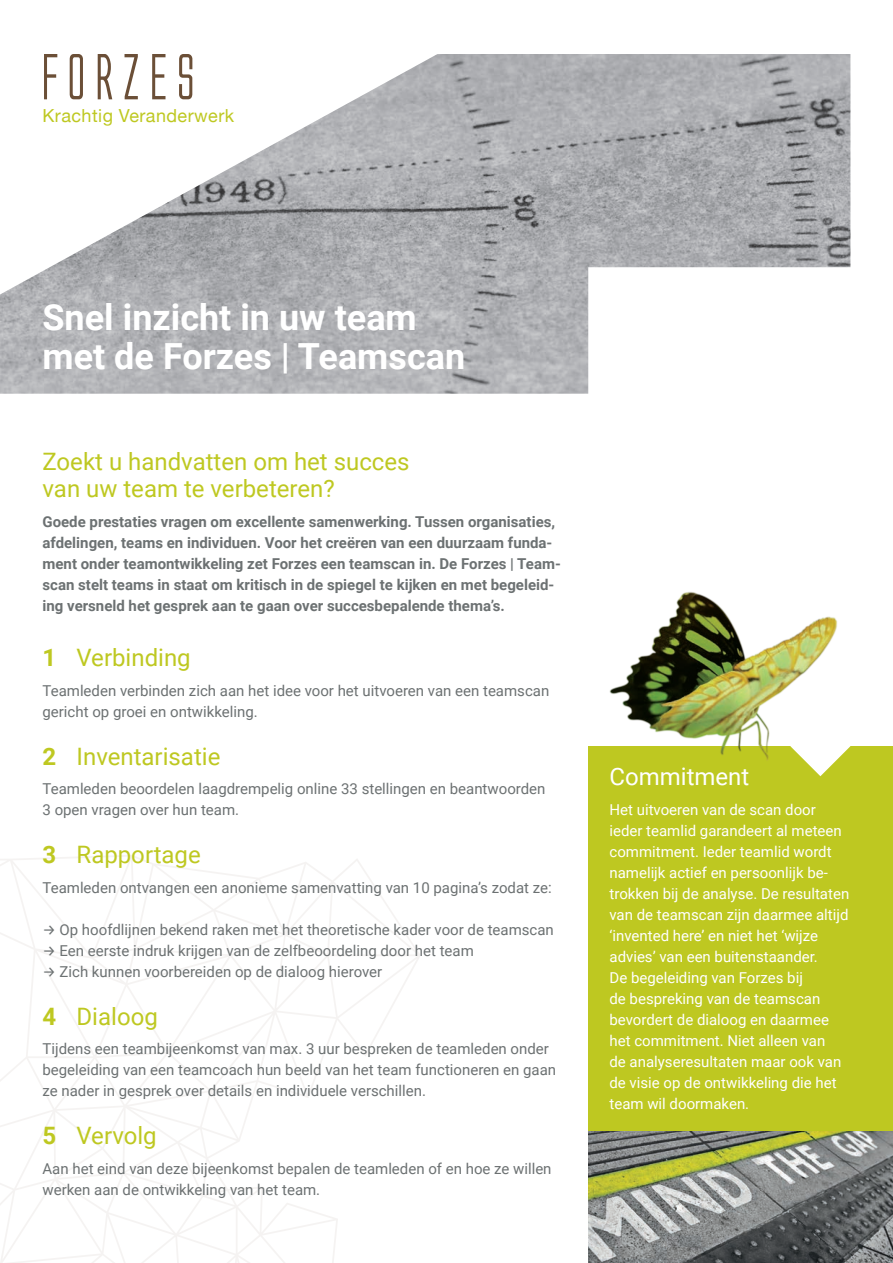
<style>
.page{position:relative;width:893px;height:1263px;background:#fff}
.page>*{position:absolute;margin:0;border:0;box-sizing:border-box;transform-origin:0 0}
.t1{font:700 36px/39px "Roboto";color:#fff}
.t2{font:24px/27px "Roboto";color:#bec821}
.t3{font:24px "Roboto";color:#fff}
.t4{font:18px "Helvetica Neue";letter-spacing:.025em;color:#bec821}
.t5{font:15px/21px "Roboto";color:#6c7172}
.t6{font:15px/21px "Roboto";color:#fff}
.t7{font:700 15px/21px "Roboto";color:#6c7172}
.s1{font-weight:700}
.s2{font-family:"Fira Sans"}
</style>
<div class="page">
<svg style="left:0;top:855px;width:420px;height:408px"></svg>
<img style="left:0;top:54px;width:850px;height:340px">
<svg style="left:44px;top:54px;width:13px;height:45px"></svg>
<svg style="left:70px;top:54px;width:13px;height:45px"></svg>
<svg style="left:98px;top:54px;width:14px;height:45px"></svg>
<svg style="left:125px;top:54px;width:13px;height:45px"></svg>
<svg style="left:152px;top:54px;width:13px;height:45px"></svg>
<svg style="left:179px;top:54px;width:13px;height:45px"></svg>
<img style="left:588px;top:1130px;width:305px;height:133px">
<div style="left:588px;top:746px;width:305px;height:384px;background:#bec821"></div>
<img style="left:609px;top:592px;width:228px;height:168px">
<svg style="left:790px;top:716px;width:60px;height:60px"></svg>
<p class="t4" style="left:43px;top:102px;width:193px">Krachtig Veranderwerk</p>
<h1 class="t1" style="left:43px;top:297px;width:424px">Snel inzicht in uw team met de Forzes | Teamscan</h1>
<h2 class="t2" style="left:43px;top:447px;width:369px">Zoekt u handvatten om het succes van uw team te verbeteren?</h2>
<p class="t7" style="left:43px;top:510px;width:520px">Goede prestaties vragen om excellente samenwerking. Tussen organisaties, afdelingen, teams en individuen. Voor het creëren van een duurzaam funda&shy;ment onder teamontwikkeling zet Forzes een teamscan in. De Forzes | Team&shy;scan stelt teams in staat om kritisch in de spiegel te kijken en met begeleid&shy;ing versneld het gesprek aan te gaan over succesbepalende thema’s.</p>
<h2 class="t2" style="left:43px;top:643px;width:150px"><span class="s1">1</span> Verbinding</h2>
<p class="t5" style="left:43px;top:679px;width:508px">Teamleden verbinden zich aan het idee voor het uitvoeren van een teamscan gericht op groei en ontwikkeling.</p>
<h2 class="t2" style="left:43px;top:742px;width:179px"><span class="s1">2</span> Inventarisatie</h2>
<p class="t5" style="left:43px;top:778px;width:504px">Teamleden beoordelen laagdrempelig online 33 stellingen en beantwoorden<br>3 open vragen over hun team.</p>
<h2 class="t2" style="left:43px;top:840px;width:160px"><span class="s1">3</span> Rapportage</h2>
<p class="t5" style="left:43px;top:876px;width:511px">Teamleden ontvangen een anonieme samenvatting van 10 pagina’s zodat ze:</p>
<p class="t5" style="left:43px;top:918px;width:513px"><span class="s2">→</span> Op hoofdlijnen bekend raken met het theoretische kader voor de teamscan</p>
<p class="t5" style="left:43px;top:939px;width:433px"><span class="s2">→</span> Een eerste indruk krijgen van de zelfbeoordeling door het team</p>
<p class="t5" style="left:43px;top:960px;width:341px"><span class="s2">→</span> Zich kunnen voorbereiden op de dialoog hierover</p>
<h2 class="t2" style="left:43px;top:1002px;width:117px"><span class="s1">4</span> Dialoog</h2>
<p class="t5" style="left:43px;top:1038px;width:515px">Tijdens een teambijeenkomst van max. 3 uur bespreken de teamleden onder begeleiding van een teamcoach hun beeld van het team functioneren en gaan ze nader in gesprek over details en individuele verschillen.</p>
<h2 class="t2" style="left:43px;top:1121px;width:116px"><span class="s1">5</span> Vervolg</h2>
<p class="t5" style="left:43px;top:1157px;width:511px">Aan het eind van deze bijeenkomst bepalen de teamleden of en hoe ze willen werken aan de ontwikkeling van het team.</p>
<h2 class="t3" style="left:609px;top:760px;width:141px">Commitment</h2>
<p class="t6" style="left:609px;top:798px;width:241px">Het uitvoeren van de scan door ieder teamlid garandeert al meteen commitment. Ieder teamlid wordt namelijk actief en persoonlijk be&shy;trokken bij de analyse. De resultaten van de teamscan zijn daarmee altijd ‘invented here’ en niet het ‘wijze advies’ van een buitenstaander.<br>De begeleiding van Forzes bij<br>de bespreking van de teamscan bevordert de dialoog en daarmee het commitment. Niet alleen van<br>de analyseresultaten maar ook van de visie op de ontwikkeling die het team wil doormaken.</p>
</div>
